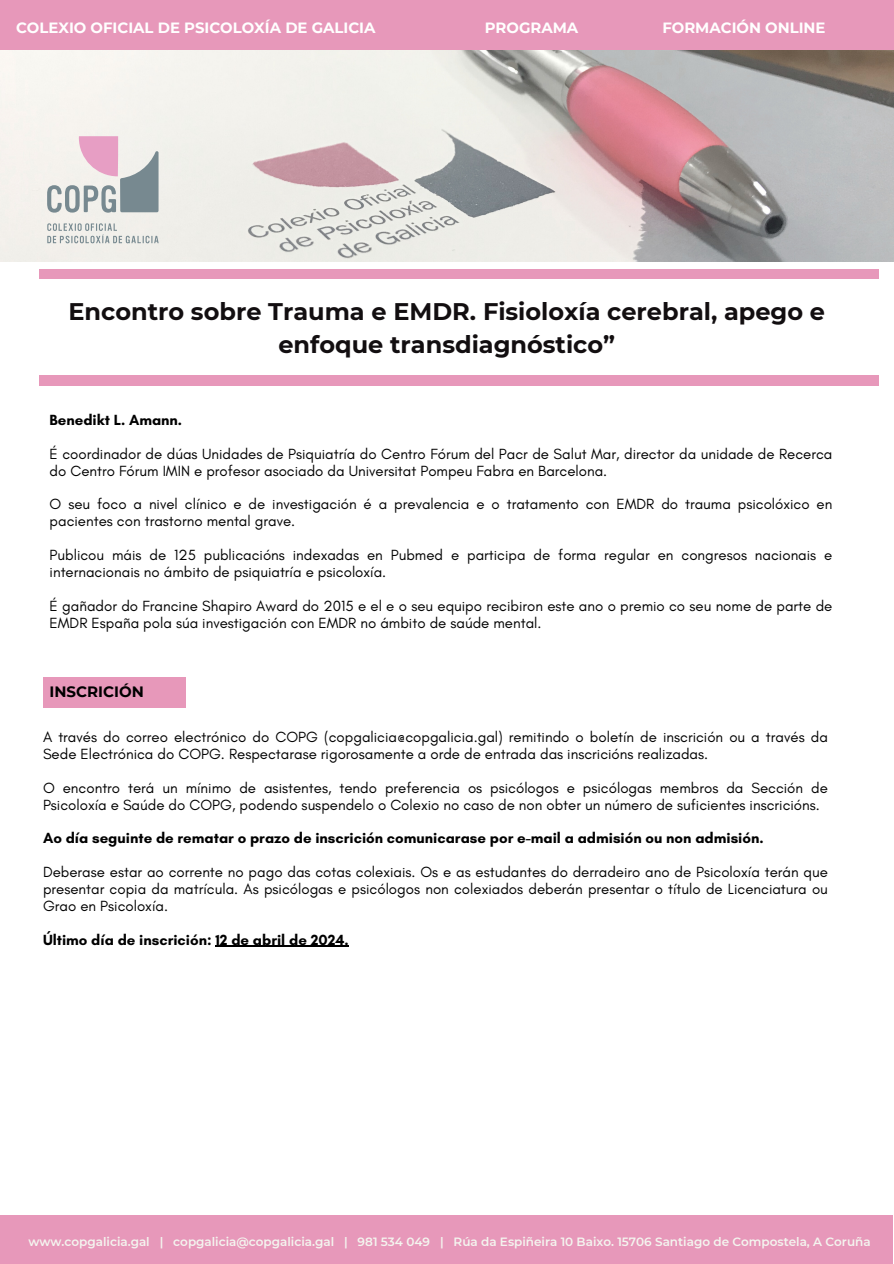
<style>
.page{position:relative;width:894px;height:1264px;background:#fff}
.page>*{position:absolute;margin:0;border:0;box-sizing:border-box;transform-origin:0 0}
.t1{font:700 24px/32.5px "Montserrat";color:#120e10;text-align:center}
.t2{font:15px/16.8px "Glacial Indifference";color:#000}
.t3{font:700 15px "Glacial Indifference";color:#000}
.t4{font:700 15px "Montserrat";color:#000}
.t5{font:700 14.85px "Montserrat";color:#fff}
.t6{font:600 12px "Montserrat";color:#f4f5ef}
</style>
<div class="page">
<div style="left:39px;top:376px;width:839px;height:9px;background:#e798ba"></div>
<img style="left:0;top:50px;width:893px;height:212px">
<div style="left:39px;top:269px;width:839px;height:10px;background:#e798ba"></div>
<div style="left:0;top:0;width:893px;height:50px;background:#e798ba"></div>
<div style="left:0;top:1215px;width:892px;height:48px;background:#e798ba"></div>
<svg style="left:47px;top:136px;width:111px;height:77px;background:#ccc6cb"></svg>
<svg style="left:47px;top:223px;width:111px;height:20px;background:#d5d8d5"></svg>
<div style="left:43px;top:676px;width:142px;height:31px;background:#e798ba"></div>
<hr style="left:215px;top:945px;width:133px;height:1px;background:#000">
<p class="t5" style="left:16px;top:18px;width:361px">COLEXIO OFICIAL DE PSICOLOXÍA DE GALICIA</p>
<p class="t5" style="left:484px;top:18px;width:95px">PROGRAMA</p>
<p class="t5" style="left:662px;top:18px;width:165px">FORMACIÓN ONLINE</p>
<h1 class="t1" style="left:68px;top:295px;width:757px">Encontro sobre Trauma e EMDR. Fisioloxía cerebral, apego e enfoque transdiagnóstico”</h1>
<h3 class="t3" style="left:50px;top:411px;width:134px">Benedikt L. Amann.</h3>
<h4 class="t2" style="left:50px;top:445px;width:784px">É coordinador de dúas Unidades de Psiquiatría do Centro Fórum del Pacr de Salut Mar, director da unidade de Recerca do Centro Fórum IMIN e profesor asociado da Universitat Pompeu Fabra en Barcelona.</h4>
<h4 class="t2" style="left:50px;top:496px;width:784px">O seu foco a nivel clínico e de investigación é a prevalencia e o tratamento con EMDR do trauma psicolóxico en pacientes con trastorno mental grave.</h4>
<h4 class="t2" style="left:50px;top:546px;width:784px">Publicou máis de 125 publicacións indexadas en Pubmed e participa de forma regular en congresos nacionais e internacionais no ámbito de psiquiatría e psicoloxía.</h4>
<h4 class="t2" style="left:50px;top:597px;width:784px">É gañador do Francine Shapiro Award do 2015 e el e o seu equipo recibiron este ano o premio co seu nome de parte de<br>EMDR España pola súa investigación con EMDR no ámbito de saúde mental.</h4>
<h2 class="t4" style="left:50px;top:682px;width:96px">INSCRICIÓN</h2>
<h4 class="t2" style="left:43px;top:728px;width:786px">A través do correo electrónico do COPG (copgalicia@copgalicia.gal) remitindo o boletín de inscrición ou a través da<br>Sede Electrónica do COPG. Respectarase rigorosamente a orde de entrada das inscricións realizadas.</h4>
<h4 class="t2" style="left:43px;top:779px;width:786px">O encontro terá un mínimo de asistentes, tendo preferencia os psicólogos e psicólogas membros da Sección de<br>Psicoloxía e Saúde do COPG, podendo suspendelo o Colexio no caso de non obter un número de suficientes inscricións.</h4>
<h3 class="t3" style="left:43px;top:829px;width:722px">Ao día seguinte de rematar o prazo de inscrición comunicarase por e-mail a admisión ou non admisión.</h3>
<h4 class="t2" style="left:43px;top:863px;width:786px;text-align:justify">Deberase estar ao corrente no pago das cotas colexiais. Os e as estudantes do derradeiro ano de Psicoloxía terán que presentar copia da matrícula. As psicólogas e psicólogos non colexiados deberán presentar o título de Licenciatura ou Grao en Psicoloxía.</h4>
<h3 class="t3" style="left:43px;top:930px;width:307px">Último día de inscrición: 12 de abril de 2024.</h3>
<p class="t6" style="left:29px;top:1234px;width:843px">www.copgalicia.gal | copgalicia@copgalicia.gal | 981 534 049 | Rúa da Espiñeira 10 Baixo. 15706 Santiago de Compostela, A Coruña</p>
</div>
